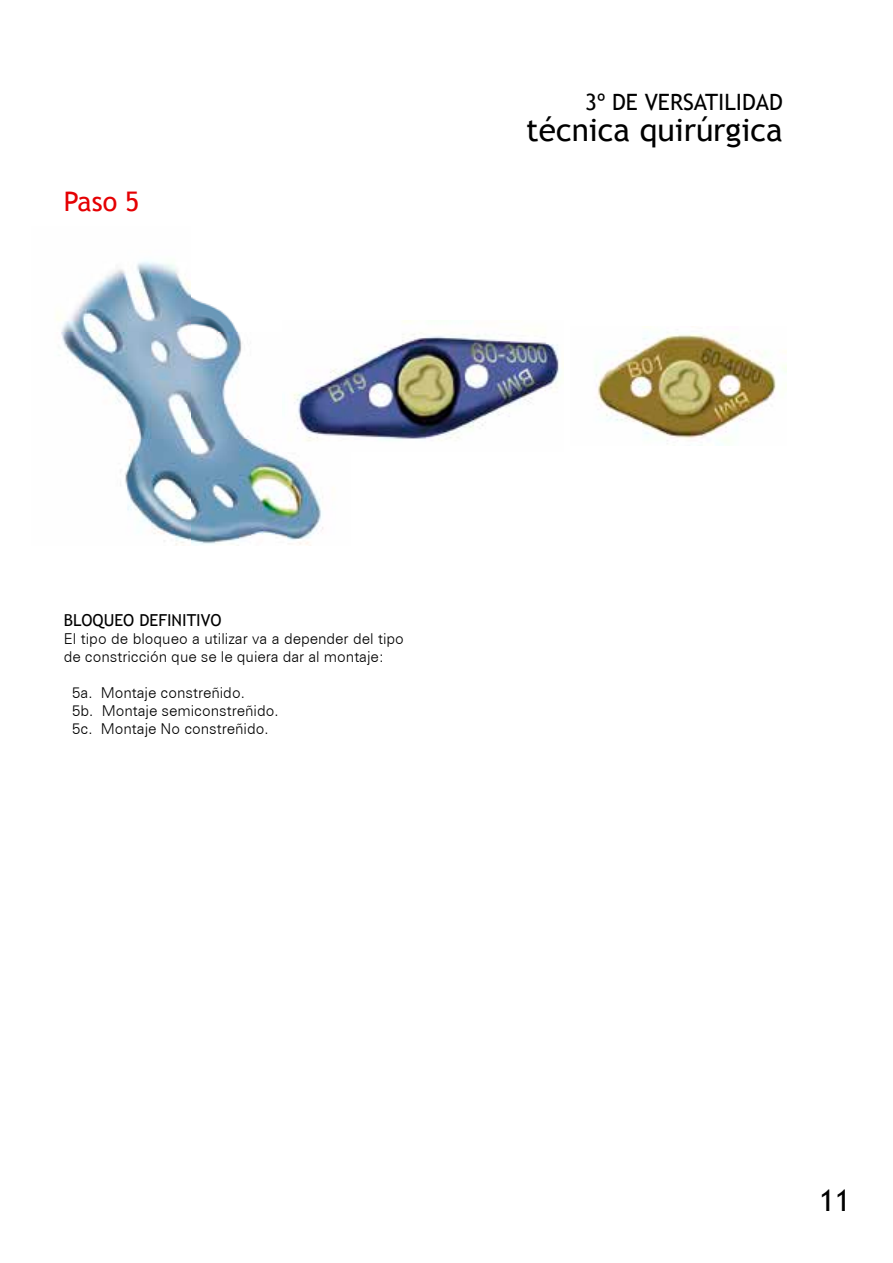
<style>
.page{position:relative;width:893px;height:1263px;background:#fff}
.page>*{position:absolute;margin:0;border:0;box-sizing:border-box;transform-origin:0 0}
.t1{font:31.65px "Trebuchet MS";color:#000}
.t2{font:30px "Trebuchet MS";color:#000}
.t3{font:27px "Trebuchet MS";color:#e50003}
.t4{font:22.5px "Trebuchet MS";color:#000}
.t5{font:16.5px "Trebuchet MS";color:#000}
.t6{font:300 15px/18px "Zurich BT";color:#000}
</style>
<div class="page">
<img style="left:596px;top:326px;width:191px;height:118px">
<img style="left:56px;top:261px;width:267px;height:284px">
<img style="left:282px;top:321px;width:277px;height:130px">
<h3 class="t3" style="left:64px;top:186px;width:77px">Paso 5</h3>
<h3 class="t4" style="left:585px;top:89px;width:199px">3º DE VERSATILIDAD</h3>
<h1 class="t1" style="left:526px;top:111px;width:258px">técnica quirúrgica</h1>
<p class="t5" style="left:64px;top:610px;width:159px">BLOQUEO DEFINITIVO</p>
<p class="t6" style="left:64px;top:630px;width:342px">El tipo de bloqueo a utilizar va a depender del tipo de constricción que se le quiera dar al montaje:</p>
<p class="t6" style="left:72px;top:684px;width:208px">5a. Montaje constreñido.<br>5b. Montaje semiconstreñido.<br>5c. Montaje No constreñido.</p>
<h2 class="t2" style="left:819px;top:1182px;width:33px">11</h2>
</div>
